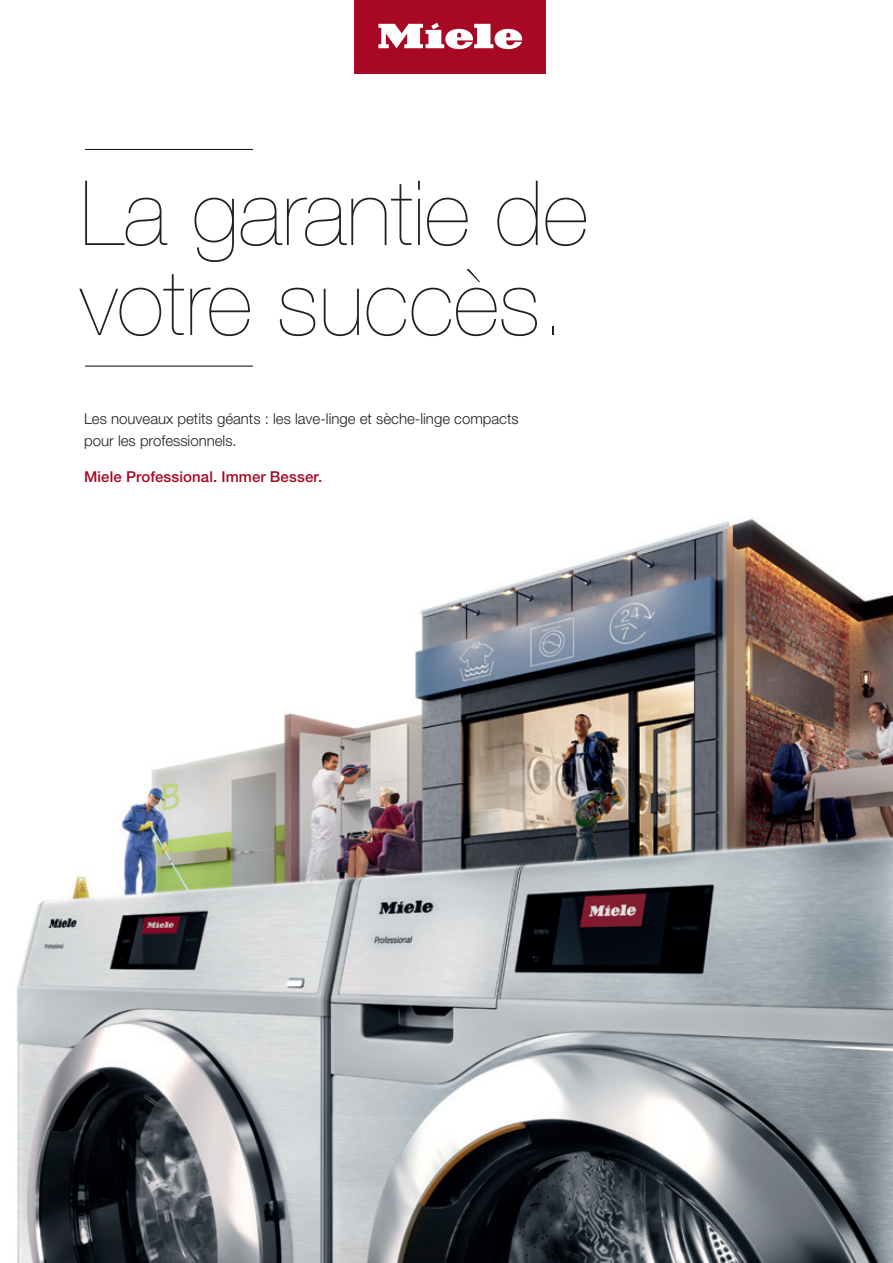
<style>
.page{position:relative;width:893px;height:1263px;background:#fff}
.page>*{position:absolute;margin:0;border:0;box-sizing:border-box;transform-origin:0 0}
.t1{font:200 90px/90px "Helvetica Neue LTW1 G";color:#231f20}
.t2{font:300 15px/22.5px "Helvetica Neue LTW1 G";color:#231f20}
.t3{font:500 15px "Helvetica Neue LTW1 G";letter-spacing:.01em;color:#a70824}
</style>
<div class="page">
<img style="left:16px;top:365px;width:877px;height:898px">
<hr style="left:85px;top:149px;width:168px;height:1px;background:#231f20">
<hr style="left:85px;top:366px;width:168px;height:1px;background:#231f20">
<div style="left:354px;top:0;width:191px;height:73px;background:#a70824"></div>
<svg style="left:378px;top:23px;width:144px;height:26px"></svg>
<h1 class="t1" style="left:80px;top:169px;width:509px">La garantie de votre succès.</h1>
<p class="t2" style="left:84px;top:407px;width:436px">Les nouveaux petits géants : les lave-linge et sèche-linge compacts pour les professionnels.</p>
<p class="t3" style="left:84px;top:468px;width:239px">Miele Professional. Immer Besser.</p>
</div>
